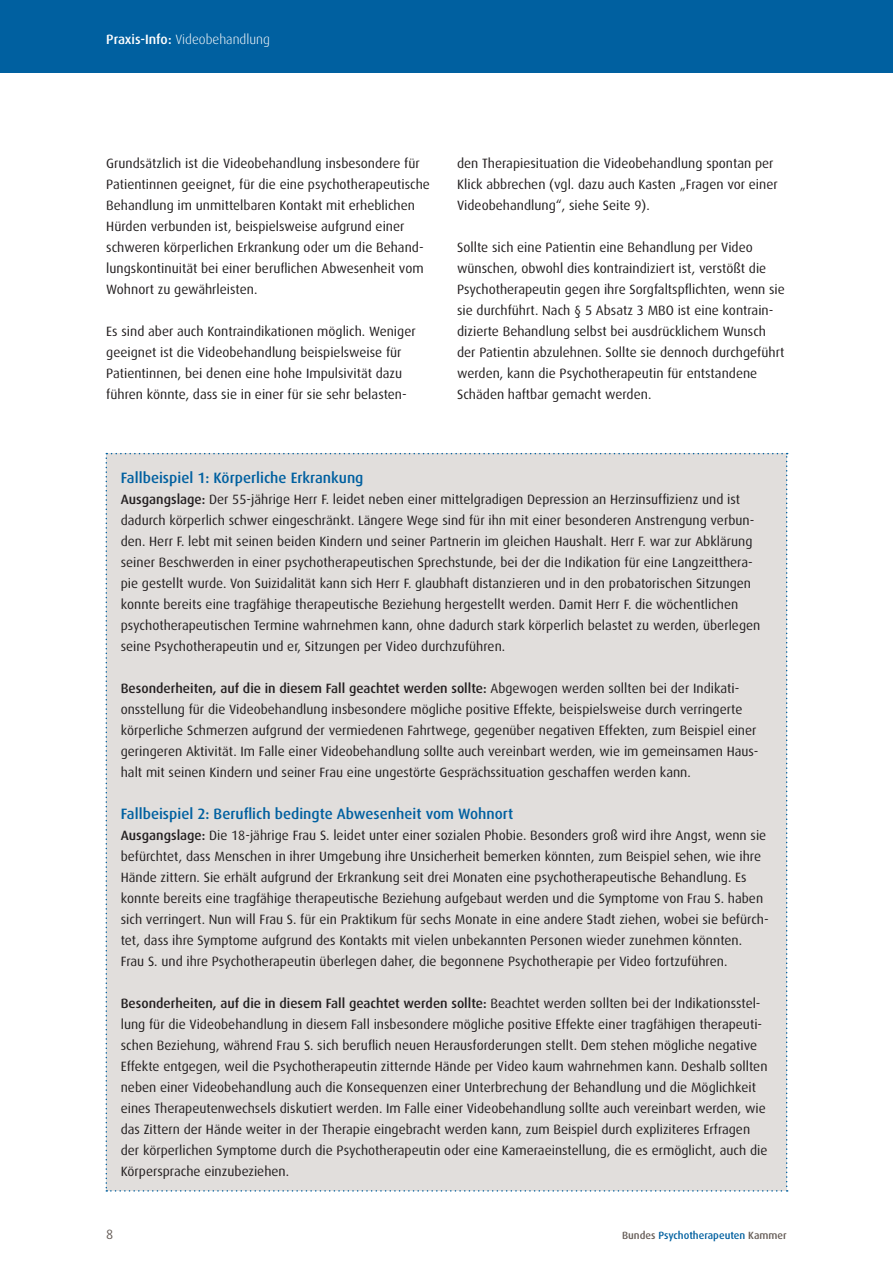
<style>
.page{position:relative;width:893px;height:1263px;background:#fff}
.page>*{position:absolute;margin:0;border:0;box-sizing:border-box;transform-origin:0 0}
.t1{font:500 15px "Dax";color:#0060a0}
.t2{font:13.5px/21px "Dax";color:#231f20}
.t3{font:300 13.5px "Dax";color:#fff}
.t4{font:13.5px "Dax";color:#655c57}
.t5{font:500 10.5px "Dax";color:#0060a0}
.s1{font-weight:500}
.s2{color:#655c57}
</style>
<div class="page">
<div style="left:0;top:0;width:893px;height:72px;background:#0060a0"></div>
<div style="left:106px;top:453px;width:682px;height:738px;background:#e1dedc"></div>
<p class="t3" style="left:106px;top:32px;width:165px"><span class="s1">Praxis-Info:</span> Videobehandlung</p>
<p class="t2" style="left:106px;top:153px;width:325px">Grundsätzlich ist die Videobehandlung insbesondere für Patientinnen geeignet, für die eine psychotherapeutische Behandlung im unmittelbaren Kontakt mit erheblichen Hürden verbunden ist, beispielsweise aufgrund einer schweren körperlichen Erkrankung oder um die Behand&shy;lungskontinuität bei einer beruflichen Abwesenheit vom Wohnort zu gewährleisten.</p>
<p class="t2" style="left:106px;top:321px;width:311px">Es sind aber auch Kontraindikationen möglich. Weniger geeignet ist die Videobehandlung beispielsweise für Patientinnen, bei denen eine hohe Impulsivität dazu führen könnte, dass sie in einer für sie sehr belasten-</p>
<p class="t2" style="left:457px;top:153px;width:322px">den Therapiesituation die Videobehandlung spontan per<br>Klick abbrechen (vgl. dazu auch Kasten „Fragen vor einer<br>Videobehandlung“, siehe Seite 9).</p>
<p class="t2" style="left:457px;top:237px;width:329px">Sollte sich eine Patientin eine Behandlung per Video wünschen, obwohl dies kontraindiziert ist, verstößt die Psychotherapeutin gegen ihre Sorgfaltspflichten, wenn sie sie durchführt. Nach § 5 Absatz 3 MBO ist eine kontrain&shy;dizierte Behandlung selbst bei ausdrücklichem Wunsch der Patientin abzulehnen. Sollte sie dennoch durchgeführt werden, kann die Psychotherapeutin für entstandene Schäden haftbar gemacht werden.</p>
<p class="t1" style="left:121px;top:469px;width:244px">Fallbeispiel 1: Körperliche Erkrankung</p>
<p class="t2" style="left:121px;top:489px;width:641px"><span class="s1">Ausgangslage:</span> Der 55-jährige Herr F. leidet neben einer mittelgradigen Depression an Herzinsuffizienz und ist dadurch körperlich schwer eingeschränkt. Längere Wege sind für ihn mit einer besonderen Anstrengung verbun&shy;den. Herr F. lebt mit seinen beiden Kindern und seiner Partnerin im gleichen Haushalt. Herr F. war zur Abklärung seiner Beschwerden in einer psychotherapeutischen Sprechstunde, bei der die Indikation für eine Langzeitthera&shy;pie gestellt wurde. Von Suizidalität kann sich Herr F. glaubhaft distanzieren und in den probatorischen Sitzungen konnte bereits eine tragfähige therapeutische Beziehung hergestellt werden. Damit Herr F. die wöchentlichen psychotherapeutischen Termine wahrnehmen kann, ohne dadurch stark körperlich belastet zu werden, überlegen seine Psychotherapeutin und er, Sitzungen per Video durchzuführen.</p>
<p class="t2" style="left:121px;top:678px;width:639px"><span class="s1">Besonderheiten, auf die in diesem Fall geachtet werden sollte:</span> Abgewogen werden sollten bei der Indikati&shy;onsstellung für die Videobehandlung insbesondere mögliche positive Effekte, beispielsweise durch verringerte körperliche Schmerzen aufgrund der vermiedenen Fahrtwege, gegenüber negativen Effekten, zum Beispiel einer geringeren Aktivität. Im Falle einer Videobehandlung sollte auch vereinbart werden, wie im gemeinsamen Haus&shy;halt mit seinen Kindern und seiner Frau eine ungestörte Gesprächssituation geschaffen werden kann.</p>
<p class="t1" style="left:121px;top:805px;width:394px">Fallbeispiel 2: Beruflich bedingte Abwesenheit vom Wohnort</p>
<p class="t2" style="left:121px;top:825px;width:649px"><span class="s1">Ausgangslage:</span> Die 18-jährige Frau S. leidet unter einer sozialen Phobie. Besonders groß wird ihre Angst, wenn sie befürchtet, dass Menschen in ihrer Umgebung ihre Unsicherheit bemerken könnten, zum Beispiel sehen, wie ihre Hände zittern. Sie erhält aufgrund der Erkrankung seit drei Monaten eine psychotherapeutische Behandlung. Es konnte bereits eine tragfähige therapeutische Beziehung aufgebaut werden und die Symptome von Frau S. haben sich verringert. Nun will Frau S. für ein Praktikum für sechs Monate in eine andere Stadt ziehen, wobei sie befürch&shy;tet, dass ihre Symptome aufgrund des Kontakts mit vielen unbekannten Personen wieder zunehmen könnten.<br>Frau S. und ihre Psychotherapeutin überlegen daher, die begonnene Psychotherapie per Video fortzuführen.</p>
<p class="t2" style="left:121px;top:993px;width:648px"><span class="s1">Besonderheiten, auf die in diesem Fall geachtet werden sollte:</span> Beachtet werden sollten bei der Indikationsstel&shy;lung für die Videobehandlung in diesem Fall insbesondere mögliche positive Effekte einer tragfähigen therapeuti&shy;schen Beziehung, während Frau S. sich beruflich neuen Herausforderungen stellt. Dem stehen mögliche negative Effekte entgegen, weil die Psychotherapeutin zitternde Hände per Video kaum wahrnehmen kann. Deshalb sollten neben einer Videobehandlung auch die Konsequenzen einer Unterbrechung der Behandlung und die Möglichkeit eines Therapeutenwechsels diskutiert werden. Im Falle einer Videobehandlung sollte auch vereinbart werden, wie das Zittern der Hände weiter in der Therapie eingebracht werden kann, zum Beispiel durch expliziteres Erfragen der körperlichen Symptome durch die Psychotherapeutin oder eine Kameraeinstellung, die es ermöglicht, auch die Körpersprache einzubeziehen.</p>
<p class="t4" style="left:106px;top:1227px;width:9px">8</p>
<p class="t5" style="left:622px;top:1229px;width:166px"><span class="s2">Bundes</span> Psychotherapeuten <span class="s2">Kammer</span></p>
</div>
